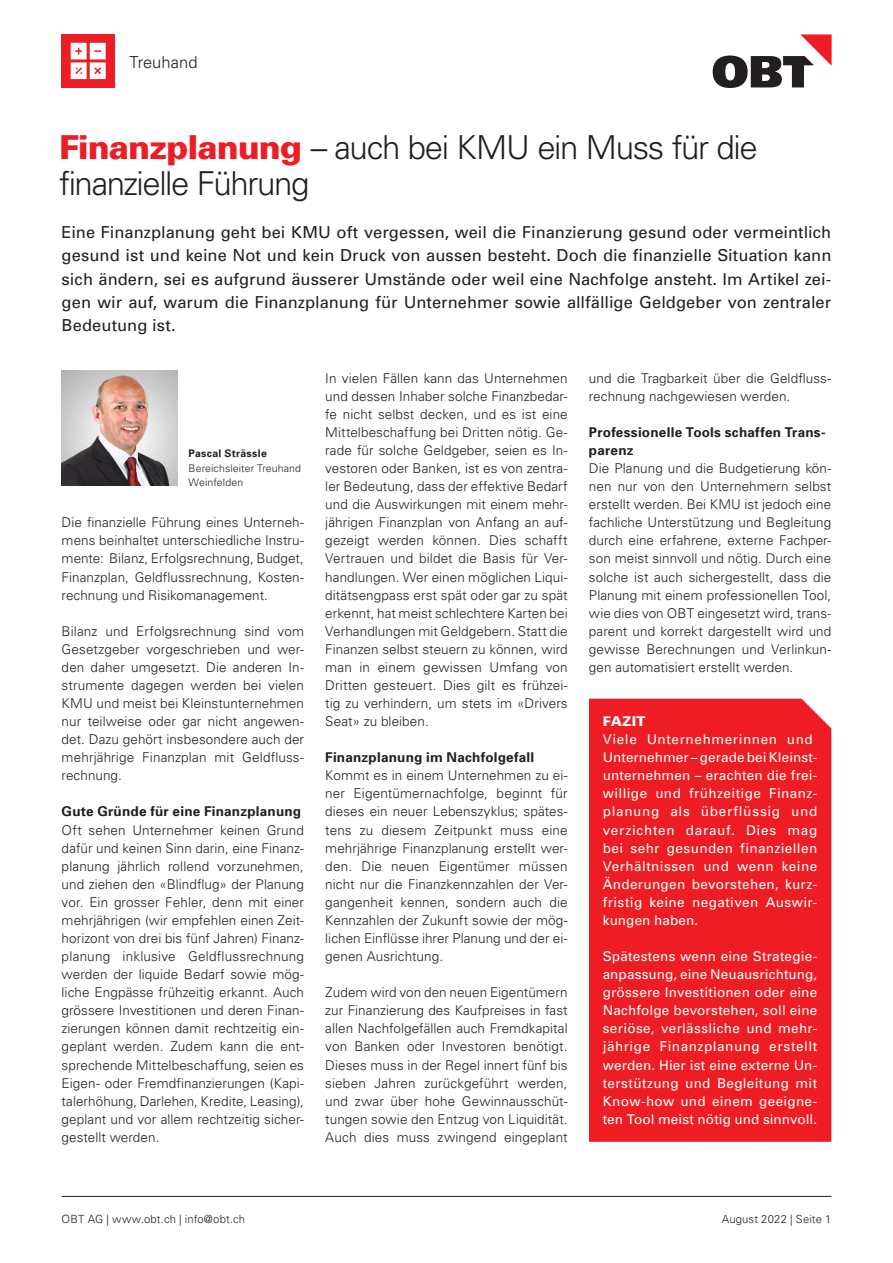
<style>
.page{position:relative;width:893px;height:1263px;background:#fff}
.page>*{position:absolute;margin:0;border:0;box-sizing:border-box;transform-origin:0 0}
.Haupttitel{font:300 33px/36px "Univers";letter-spacing:-.04em;color:#231f20}
.Lead{font:16.5px/23.2px "Univers";letter-spacing:.005em;color:#231f20;text-align:justify}
.t1{font:300 16.5px "Univers";letter-spacing:.005em;color:#231f20}
.Lauftext{font:300 13.5px/18px "Univers";letter-spacing:.005em;color:#231f20;text-align:justify}
.Fazit{font:13.5px/18px "Univers";letter-spacing:.03em;color:#fff}
.Lauftext-2{font:700 13.5px/18px "Univers";letter-spacing:.015em;color:#231f20}
.Fazit-2{font:900 13.5px "Univers";letter-spacing:.015em;color:#fff}
.t2{font:300 11.25px "Univers";letter-spacing:.015em;color:#231f20}
.Personenbezeichnung{font:300 10.5px/14.2px "Univers";letter-spacing:.01em;color:#231f20}
.Personenname{font:700 10.5px "Univers";letter-spacing:.03em;color:#231f20}
.s1{font-weight:900;color:#ee1d23}
</style>
<div class="page">
<hr style="left:62px;top:1196px;width:769px;height:1px;background:#231f20">
<img style="left:62px;top:370px;width:115px;height:116px">
<svg style="left:713px;top:34px;width:119px;height:54px"></svg>
<div style="left:589px;top:699px;width:242px;height:443px;background:#ee1d23"></div>
<div style="left:62px;top:34px;width:53px;height:53px;background:#ec1d25"></div>
<svg style="left:71px;top:43px;width:35px;height:36px"></svg>
<p class="t1" style="left:130px;top:52px;width:69px">Treuhand</p>
<p class="Haupttitel" style="left:59px;top:130px;width:700px"><span class="s1">Finanzplanung</span> – auch bei KMU ein Muss für die finanzielle Führung</p>
<p class="Lead" style="left:62px;top:221px;width:771px">Eine Finanzplanung geht bei KMU oft vergessen, weil die Finanzierung gesund oder vermeintlich gesund ist und keine Not und kein Druck von aussen besteht. Doch die finanzielle Situation kann sich ändern, sei es aufgrund äusserer Umstände oder weil eine Nachfolge ansteht. Im Artikel zei&shy;gen wir auf, warum die Finanzplanung für Unternehmer sowie allfällige Geldgeber von zentraler Bedeutung ist.</p>
<p class="Personenname" style="left:189px;top:447px;width:80px">Pascal Strässle</p>
<p class="Personenbezeichnung" style="left:189px;top:461px;width:114px">Bereichsleiter Treuhand<br>Weinfelden</p>
<p class="Lauftext" style="left:62px;top:513px;width:244px">Die finanzielle Führung eines Unterneh&shy;mens beinhaltet unterschiedliche Instru&shy;mente: Bilanz, Erfolgsrechnung, Budget, Finanzplan, Geldflussrechnung, Kosten&shy;rechnung und Risikomanagement.</p>
<p class="Lauftext" style="left:62px;top:622px;width:244px">Bilanz und Erfolgsrechnung sind vom Gesetzgeber vorgeschrieben und wer&shy;den daher umgesetzt. Die anderen In&shy;strumente dagegen werden bei vielen KMU und meist bei Kleinstunternehmen nur teilweise oder gar nicht angewen&shy;det. Dazu gehört insbesondere auch der mehrjährige Finanzplan mit Geldfluss&shy;rechnung.</p>
<p class="Lauftext-2" style="left:62px;top:803px;width:241px">Gute Gründe für eine Finanzplanung</p>
<p class="Lauftext" style="left:62px;top:821px;width:244px">Oft sehen Unternehmer keinen Grund dafür und keinen Sinn darin, eine Finanz&shy;planung jährlich rollend vorzunehmen, und ziehen den «Blindflug» der Planung vor. Ein grosser Fehler, denn mit einer mehrjährigen (wir empfehlen einen Zeit&shy;horizont von drei bis fünf Jahren) Finanz&shy;planung inklusive Geldflussrechnung werden der liquide Bedarf sowie mög&shy;liche Engpässe frühzeitig erkannt. Auch grössere Investitionen und deren Finan&shy;zierungen können damit rechtzeitig ein&shy;geplant werden. Zudem kann die ent&shy;sprechende Mittelbeschaffung, seien es Eigen- oder Fremdfinanzierungen (Kapi&shy;talerhöhung, Darlehen, Kredite, Leasing), geplant und vor allem rechtzeitig sicher&shy;gestellt werden.</p>
<p class="Lauftext" style="left:325px;top:369px;width:244px">In vielen Fällen kann das Unternehmen und dessen Inhaber solche Finanzbedar&shy;fe nicht selbst decken, und es ist eine Mittelbeschaffung bei Dritten nötig. Ge&shy;rade für solche Geldgeber, seien es In&shy;vestoren oder Banken, ist es von zentra&shy;ler Bedeutung, dass der effektive Bedarf und die Auswirkungen mit einem mehr&shy;jährigen Finanzplan von Anfang an auf&shy;gezeigt werden können. Dies schafft Vertrauen und bildet die Basis für Ver&shy;handlungen. Wer einen möglichen Liqui&shy;ditätsengpass erst spät oder gar zu spät erkennt, hat meist schlechtere Karten bei Verhandlungen mit Geldgebern. Statt die Finanzen selbst steuern zu können, wird man in einem gewissen Umfang von Dritten gesteuert. Dies gilt es frühzei&shy;tig zu verhindern, um stets im «Drivers Seat» zu bleiben.</p>
<p class="Lauftext-2" style="left:325px;top:748px;width:211px">Finanzplanung im Nachfolgefall</p>
<p class="Lauftext" style="left:325px;top:766px;width:244px">Kommt es in einem Unternehmen zu ei&shy;ner Eigentümernachfolge, beginnt für dieses ein neuer Lebenszyklus; spätes&shy;tens zu diesem Zeitpunkt muss eine mehrjährige Finanzplanung erstellt wer&shy;den. Die neuen Eigentümer müssen nicht nur die Finanzkennzahlen der Ver&shy;gangenheit kennen, sondern auch die Kennzahlen der Zukunft sowie der mög&shy;lichen Einflüsse ihrer Planung und der ei&shy;genen Ausrichtung.</p>
<p class="Lauftext" style="left:325px;top:983px;width:244px">Zudem wird von den neuen Eigentümern zur Finanzierung des Kaufpreises in fast allen Nachfolgefällen auch Fremdkapital von Banken oder Investoren benötigt.<br>Dieses muss in der Regel innert fünf bis sieben Jahren zurückgeführt werden, und zwar über hohe Gewinnausschüt&shy;tungen sowie den Entzug von Liquidität.<br>Auch dies muss zwingend eingeplant</p>
<p class="Lauftext" style="left:589px;top:369px;width:244px">und die Tragbarkeit über die Geldfluss&shy;rechnung nachgewiesen werden.</p>
<p class="Lauftext-2" style="left:589px;top:423px;width:238px">Professionelle Tools schaffen Trans&shy;parenz</p>
<p class="Lauftext" style="left:589px;top:459px;width:244px">Die Planung und die Budgetierung kön&shy;nen nur von den Unternehmern selbst erstellt werden. Bei KMU ist jedoch eine fachliche Unterstützung und Begleitung durch eine erfahrene, externe Fachper&shy;son meist sinnvoll und nötig. Durch eine solche ist auch sichergestellt, dass die Planung mit einem professionellen Tool, wie dies von OBT eingesetzt wird, trans&shy;parent und korrekt dargestellt wird und gewisse Berechnungen und Verlinkun&shy;gen automatisiert erstellt werden.</p>
<p class="Fazit-2" style="left:603px;top:713px;width:44px">FAZIT</p>
<p class="Fazit" style="left:603px;top:730px;width:216px">Viele Unternehmerinnen und<br>Unternehmer – gerade bei Kleinst&shy;unternehmen – erachten die frei&shy;willige und frühzeitige Finanz&shy;planung als überflüssig und verzichten darauf. Dies mag bei sehr gesunden finanziellen<br>Verhältnissen und wenn keine<br>Änderungen bevorstehen, kurz&shy;fristig keine negativen Auswir&shy;kungen haben.</p>
<p class="Fazit" style="left:603px;top:947px;width:216px;text-align:justify">Spätestens wenn eine Strategie&shy;anpassung, eine Neuausrichtung, grössere Investitionen oder eine Nachfolge bevorstehen, soll eine seriöse, verlässliche und mehr&shy;jährige Finanzplanung erstellt werden. Hier ist eine externe Un&shy;terstützung und Begleitung mit Know-how und einem geeigne&shy;ten Tool meist nötig und sinnvoll.</p>
<p class="t2" style="left:62px;top:1212px;width:185px">OBT AG | www.obt.ch | info@obt.ch</p>
<p class="t2" style="left:722px;top:1212px;width:111px">August 2022 | Seite 1</p>
</div>
